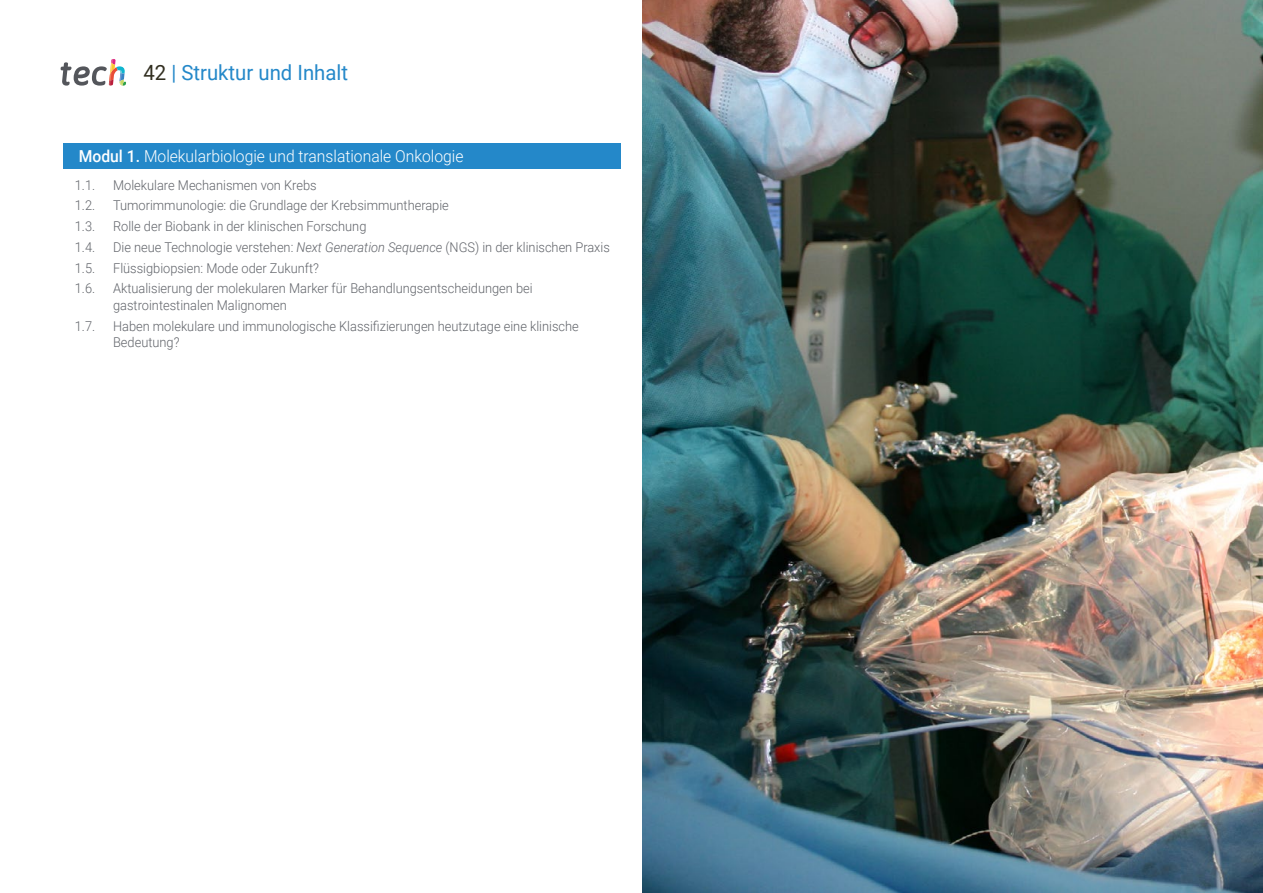
<style>
.page{position:relative;width:1263px;height:893px;background:#fff}
.page>*{position:absolute;margin:0;border:0;box-sizing:border-box;transform-origin:0 0}
.t1{font:21px "Roboto";color:#2488c9}
.t2{font:300 16.5px "Roboto";color:#fff;scale:.95 1}
.t3{font:300 13.5px/16.5px "Roboto";color:#61646a;scale:.95 1}
.s1{color:#312e20}
.s2{font-weight:500}
.s3{font-style:italic}
</style>
<div class="page">
<div style="left:64px;top:144px;width:557px;height:25px;background:#2488c9"></div>
<svg style="left:61px;top:59px;width:65px;height:27px"></svg>
<img style="left:642px;top:0;width:621px;height:893px">
<h1 class="t1" style="left:144px;top:57px;width:206px"><span class="s1">42</span> | Struktur und Inhalt</h1>
<p class="t2" style="left:79px;top:145px;width:406px"><span class="s2">Modul 1.</span> Molekularbiologie und translationale Onkologie</p>
<p class="t3" style="left:75px;top:176px;width:23px">1.1.</p>
<p class="t3" style="left:113px;top:176px;width:216px">Molekulare Mechanismen von Krebs</p>
<p class="t3" style="left:75px;top:197px;width:23px">1.2.</p>
<p class="t3" style="left:113px;top:197px;width:355px">Tumorimmunologie: die Grundlage der Krebsimmuntherapie</p>
<p class="t3" style="left:75px;top:217px;width:23px">1.3.</p>
<p class="t3" style="left:113px;top:217px;width:268px">Rolle der Biobank in der klinischen Forschung</p>
<p class="t3" style="left:75px;top:238px;width:23px">1.4.</p>
<p class="t3" style="left:113px;top:238px;width:524px">Die neue Technologie verstehen: <span class="s3">Next Generation Sequence</span> (NGS) in der klinischen Praxis</p>
<p class="t3" style="left:75px;top:259px;width:23px">1.5.</p>
<p class="t3" style="left:113px;top:259px;width:218px">Flüssigbiopsien: Mode oder Zukunft?</p>
<p class="t3" style="left:75px;top:280px;width:23px">1.6.</p>
<p class="t3" style="left:113px;top:280px;width:443px">Aktualisierung der molekularen Marker für Behandlungsentscheidungen bei gastrointestinalen Malignomen</p>
<p class="t3" style="left:75px;top:317px;width:23px">1.7.</p>
<p class="t3" style="left:113px;top:317px;width:492px">Haben molekulare und immunologische Klassifizierungen heutzutage eine klinische<br>Bedeutung?</p>
</div>
